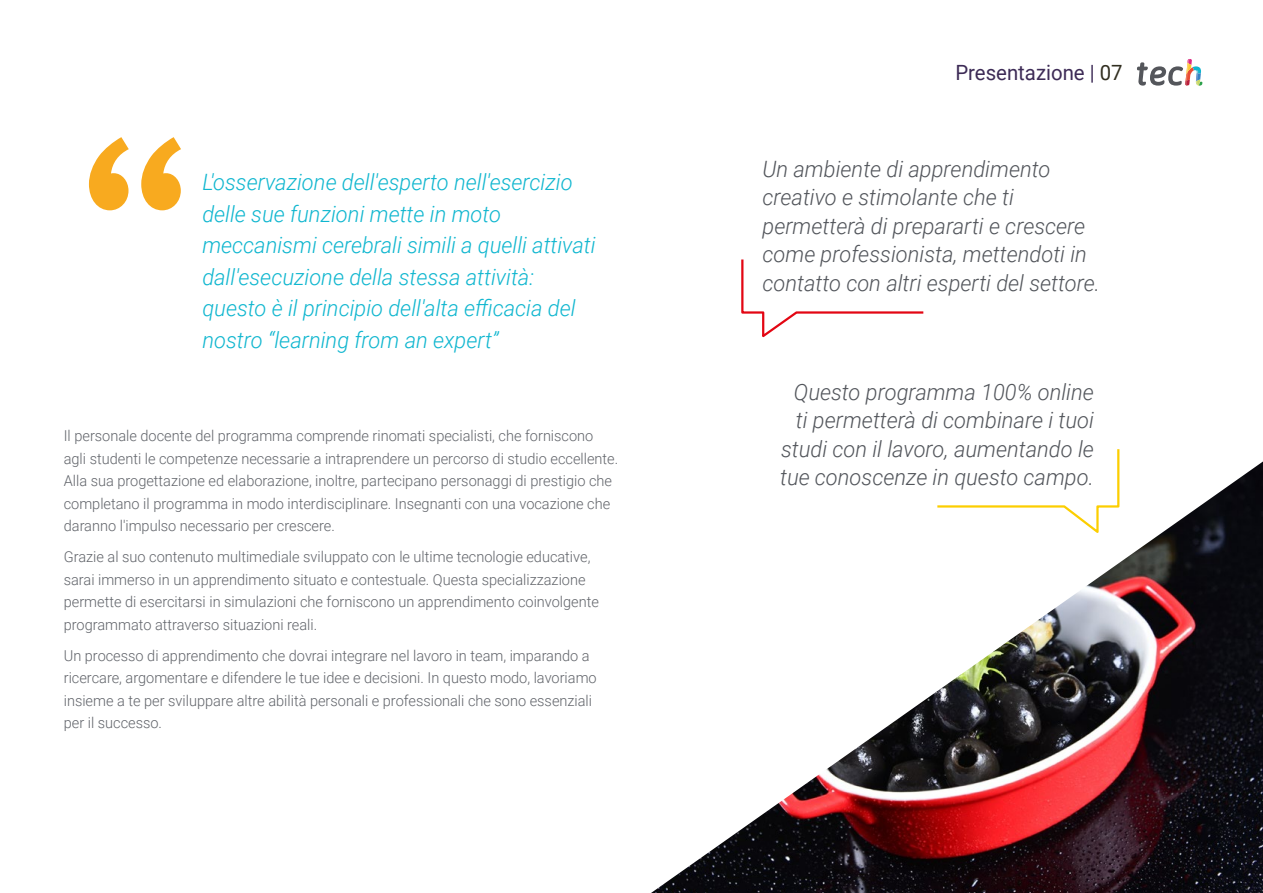
<style>
.page{position:relative;width:1263px;height:893px;background:#fff}
.page>*{position:absolute;margin:0;border:0;box-sizing:border-box;transform-origin:0 0}
.t1{font:italic 300 22.5px/28.5px "Roboto";color:#52555b;text-align:right}
.t2{font:italic 300 22.5px/31.5px "Roboto";color:#0fb6cf}
.t3{font:21px "Roboto";color:#3d2b56}
.t4{font:300 15px/22.5px "Roboto";color:#61646a}
.s1{color:#312e20}
</style>
<div class="page">
<svg style="left:89px;top:137px;width:92px;height:73px"></svg>
<svg style="left:741px;top:259px;width:183px;height:79px"></svg>
<img style="left:651px;top:461px;width:612px;height:432px">
<svg style="left:1137px;top:59px;width:65px;height:27px"></svg>
<p class="t2" style="left:202px;top:166px;width:395px">L'osservazione dell'esperto nell'esercizio delle sue funzioni mette in moto meccanismi cerebrali simili a quelli attivati dall'esecuzione della stessa attività: questo è il principio dell'alta efficacia del nostro “learning from an expert”</p>
<p class="t4" style="left:64px;top:424px;width:556px">Il personale docente del programma comprende rinomati specialisti, che forniscono agli studenti le competenze necessarie a intraprendere un percorso di studio eccellente.<br>Alla sua progettazione ed elaborazione, inoltre, partecipano personaggi di prestigio che completano il programma in modo interdisciplinare. Insegnanti con una vocazione che daranno l'impulso necessario per crescere.</p>
<p class="t4" style="left:64px;top:545px;width:537px">Grazie al suo contenuto multimediale sviluppato con le ultime tecnologie educative, sarai immerso in un apprendimento situato e contestuale. Questa specializzazione permette di esercitarsi in simulazioni che forniscono un apprendimento coinvolgente programmato attraverso situazioni reali.</p>
<p class="t4" style="left:64px;top:644px;width:534px">Un processo di apprendimento che dovrai integrare nel lavoro in team, imparando a ricercare, argomentare e difendere le tue idee e decisioni. In questo modo, lavoriamo insieme a te per sviluppare altre abilità personali e professionali che sono essenziali per il successo.</p>
<h2 class="t3" style="left:955px;top:57px;width:169px">Presentazione | <span class="s1">07</span></h2>
<h1 class="t1" style="left:762px;top:154px;width:339px;text-align:left">Un ambiente di apprendimento creativo e stimolante che ti permetterà di prepararti e crescere come professionista, mettendoti in contatto con altri esperti del settore.</h1>
<h1 class="t1" style="left:780px;top:376px;width:315px">Questo programma 100% online ti permetterà di combinare i tuoi studi con il lavoro, aumentando le tue conoscenze in questo campo.</h1>
</div>
